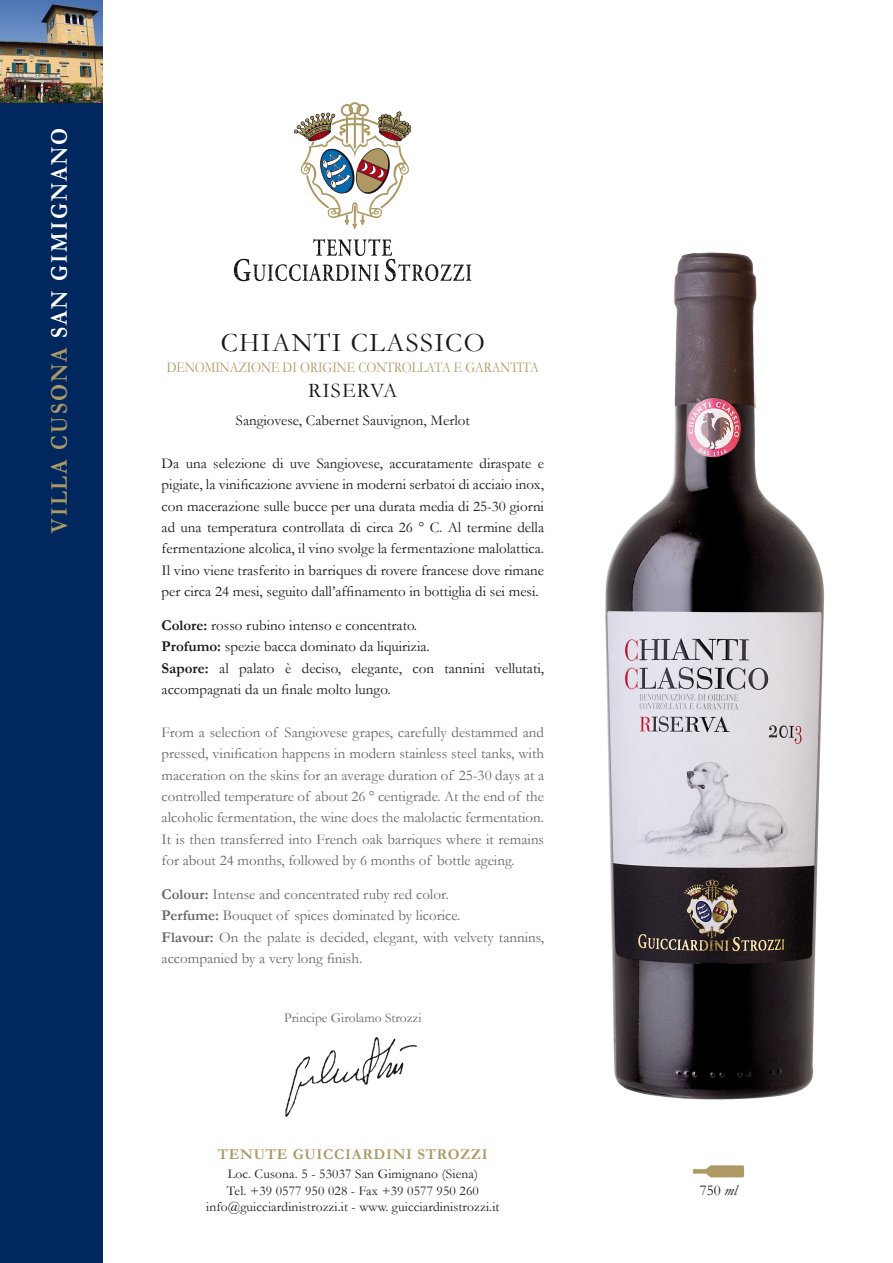
<style>
.page{position:relative;width:893px;height:1263px;background:#fff}
.page>*{position:absolute;margin:0;border:0;box-sizing:border-box;transform-origin:0 0}
.t1{font:27px "Garamond";letter-spacing:.05em;color:#1a171c}
.t2{font:700 24px "Garamond";letter-spacing:.1em;color:#fff;scale:.9 1}
.t3{font:21px "Garamond";letter-spacing:.05em;color:#1a171c}
.t4{font:15px/21.5px "Garamond";color:#1a171c}
.t5{font:15px/21.5px "Garamond";color:#6a6563;text-align:justify}
.t6{font:15px "Garamond";color:#ae9962;scale:.85 1}
.t7{font:700 15px "Garamond";letter-spacing:.05em;color:#ae9962}
.t8{font:13.5px "Garamond";letter-spacing:.01em;color:#1a171c}
.t9{font:13.5px "Garamond";color:#6a6563}
.s1{color:#ae9962}
.s2{font-weight:700}
.s3{font-style:italic}
</style>
<div class="page">
<div style="left:0;top:0;width:102px;height:1263px;background:#00285f"></div>
<svg style="left:294px;top:103px;width:117px;height:126px"></svg>
<svg style="left:234px;top:239px;width:237px;height:42px"></svg>
<img style="left:0;top:0;width:102px;height:102px">
<img style="left:605px;top:252px;width:220px;height:848px">
<svg style="left:693px;top:1165px;width:51px;height:13px"></svg>
<img style="left:286px;top:1037px;width:130px;height:79px">
<p class="t2" style="left:45px;top:533px;width:452px;rotate:-90deg"><span class="s1">VILLA CUSONA</span> SAN GIMIGNANO</p>
<p class="t1" style="left:221px;top:326px;width:266px">CHIANTI CLASSICO</p>
<p class="t6" style="left:167px;top:358px;width:439px">DENOMINAZIONE DI ORIGINE CONTROLLATA E GARANTITA</p>
<p class="t3" style="left:308px;top:377px;width:91px">RISERVA</p>
<p class="t4" style="left:236px;top:409px;width:235px">Sangiovese, Cabernet Sauvignon, Merlot</p>
<p class="t4" style="left:162px;top:452px;width:384px;text-align:justify">Da una selezione di uve Sangiovese, accuratamente diraspate e pigiate, la vinificazione avviene in moderni serbatoi di acciaio inox, con macerazione sulle bucce per una durata media di 25-30 giorni ad una temperatura controllata di circa 26 ° C. Al termine della fermentazione alcolica, il vino svolge la fermentazione malolattica.</p>
<p class="t4" style="left:162px;top:559px;width:384px">Il vino viene trasferito in barriques di rovere francese dove rimane per circa 24 mesi, seguito dall’affinamento in bottiglia di sei mesi.</p>
<p class="t4" style="left:162px;top:614px;width:257px"><span class="s2">Colore:</span> rosso rubino intenso e concentrato.</p>
<p class="t4" style="left:162px;top:636px;width:270px"><span class="s2">Profumo:</span> spezie bacca dominato da liquirizia.</p>
<p class="t4" style="left:162px;top:657px;width:384px"><span class="s2">Sapore:</span> al palato è deciso, elegante, con tannini vellutati, accompagnati da un finale molto lungo.</p>
<p class="t5" style="left:162px;top:721px;width:384px">From a selection of Sangiovese grapes, carefully destammed and pressed, vinification happens in modern stainless steel tanks, with maceration on the skins for an average duration of 25-30 days at a controlled temperature of about 26 ° centigrade. At the end of the alcoholic fermentation, the wine does the malolactic fermentation.<br>It is then transferred into French oak barriques where it remains for about 24 months, followed by 6 months of bottle ageing.</p>
<p class="t5" style="left:162px;top:883px;width:289px"><span class="s2">Colour:</span> Intense and concentrated ruby red color.</p>
<p class="t5" style="left:162px;top:905px;width:300px"><span class="s2">Perfume:</span> Bouquet of spices dominated by licorice.</p>
<p class="t5" style="left:162px;top:926px;width:384px"><span class="s2">Flavour:</span> On the palate is decided, elegant, with velvety tannins, accompanied by a very long finish.</p>
<p class="t9" style="left:284px;top:1010px;width:139px">Principe Girolamo Strozzi</p>
<p class="t7" style="left:218px;top:1145px;width:271px">TENUTE GUICCIARDINI STROZZI</p>
<p class="t8" style="left:228px;top:1166px;width:252px">Loc. Cusona. 5 - 53037 San Gimignano (Siena)</p>
<p class="t8" style="left:227px;top:1182px;width:253px">Tel. +39 0577 950 028 - Fax +39 0577 950 260</p>
<p class="t8" style="left:206px;top:1198px;width:295px">info@guicciardinistrozzi.it - www. guicciardinistrozzi.it</p>
<p class="t4" style="left:700px;top:1180px;width:39px">750 <span class="s3">ml</span></p>
</div>
